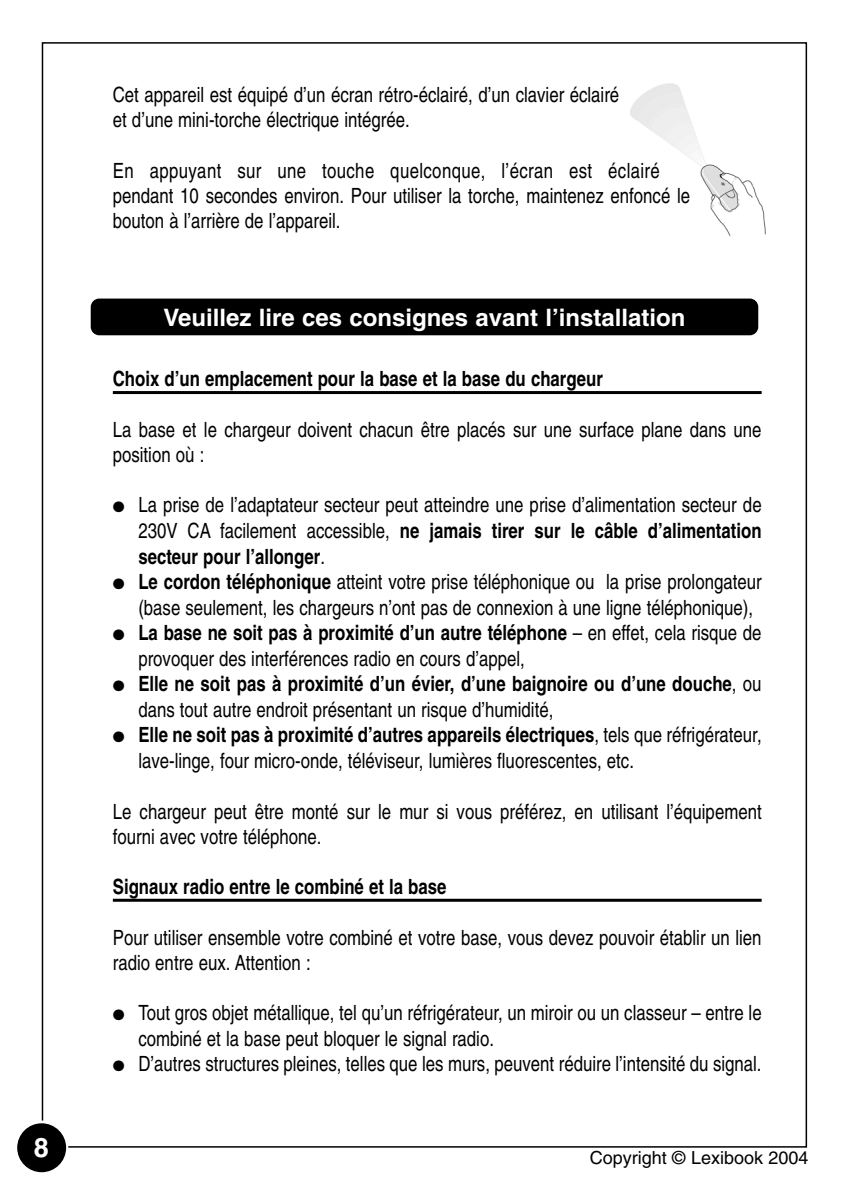
<style>
.page{position:relative;width:849px;height:1188px;background:#fff}
.page>*{position:absolute;margin:0;border:0;box-sizing:border-box;transform-origin:0 0}
.t1{font:700 27px "Helvetica";color:#fff}
.t2{font:700 24px "Helvetica";color:#fff}
.t3{font:21px/25.2px "Helvetica";color:#000;scale:.8 1}
.t4{font:700 21px/25.8px "Helvetica";color:#000;scale:.8 1}
.t5{font:18px "Helvetica";color:#000}
.s1{font-weight:700}
.s2{font-weight:400}
</style>
<div class="page">
<svg style="left:14px;top:1121px;width:54px;height:53px"></svg>
<div style="left:17px;top:1123px;width:49px;height:49px;background:#000;border-radius:50%"></div>
<hr style="left:113px;top:391px;width:649px;height:3px;background:#000">
<hr style="left:113px;top:899px;width:649px;height:3px;background:#000">
<div style="left:91px;top:299px;width:667px;height:36px;background:#000;border-radius:9px"></div>
<img style="left:630px;top:83px;width:136px;height:153px">
<p class="t1" style="left:34px;top:1138px;width:17px">8</p>
<p class="t3" style="left:113px;top:84px;width:635px">Cet appareil est équipé d’un écran rétro-éclairé, d’un clavier éclairé et d’une mini-torche électrique intégrée.</p>
<p class="t3" style="left:113px;top:160px;width:723px">En appuyant sur une touche quelconque, l’écran est éclairé pendant 10 secondes environ. Pour utiliser la torche, maintenez enfoncé le bouton à l’arrière de l’appareil.</p>
<p class="t2" style="left:163px;top:309px;width:524px">Veuillez lire ces consignes avant l’installation</p>
<p class="t4" style="left:113px;top:368px;width:614px">Choix d’un emplacement pour la base et la base du chargeur</p>
<p class="t3" style="left:113px;top:419px;width:812px">La base et le chargeur doivent chacun être placés sur une surface plane dans une position où :</p>
<p class="t3" style="left:138px;top:494px;width:781px;text-align:justify;text-indent:-26px">● La prise de l’adaptateur secteur peut atteindre une prise d’alimentation secteur de 230V CA facilement accessible, <span class="s1">ne jamais tirer sur le câble d’alimentation secteur pour l’allonger</span>.</p>
<p class="t3" style="left:138px;top:571px;width:781px;text-indent:-26px">● <span class="s1">Le cordon téléphonique</span> atteint votre prise téléphonique ou la prise prolongateur (base seulement, les chargeurs n’ont pas de connexion à une ligne téléphonique),</p>
<p class="t3" style="left:138px;top:622px;width:781px;text-indent:-26px">● <span class="s1">La base ne soit pas à proximité d’un autre téléphone</span> – en effet, cela risque de provoquer des interférences radio en cours d’appel,</p>
<p class="t4" style="left:138px;top:673px;width:781px;text-indent:-26px">● Elle ne soit pas à proximité d’un évier, d’une baignoire ou d’une douche<span class="s2">, ou dans tout autre endroit présentant un risque d’humidité,</span></p>
<p class="t3" style="left:138px;top:724px;width:781px;text-indent:-26px">● <span class="s1">Elle ne soit pas à proximité d’autres appareils électriques</span>, tels que réfrigérateur, lave-linge, four micro-onde, téléviseur, lumières fluorescentes, etc.</p>
<p class="t3" style="left:113px;top:801px;width:813px">Le chargeur peut être monté sur le mur si vous préférez, en utilisant l’équipement fourni avec votre téléphone.</p>
<p class="t4" style="left:113px;top:876px;width:419px">Signaux radio entre le combiné et la base</p>
<p class="t3" style="left:113px;top:927px;width:813px">Pour utiliser ensemble votre combiné et votre base, vous devez pouvoir établir un lien radio entre eux. Attention :</p>
<p class="t3" style="left:138px;top:1002px;width:781px;text-indent:-26px">● Tout gros objet métallique, tel qu’un réfrigérateur, un miroir ou un classeur – entre le combiné et la base peut bloquer le signal radio.</p>
<p class="t3" style="left:113px;top:1053px;width:813px">● D’autres structures pleines, telles que les murs, peuvent réduire l’intensité du signal.</p>
<p class="t5" style="left:590px;top:1152px;width:220px">Copyright © Lexibook 2004</p>
</div>
